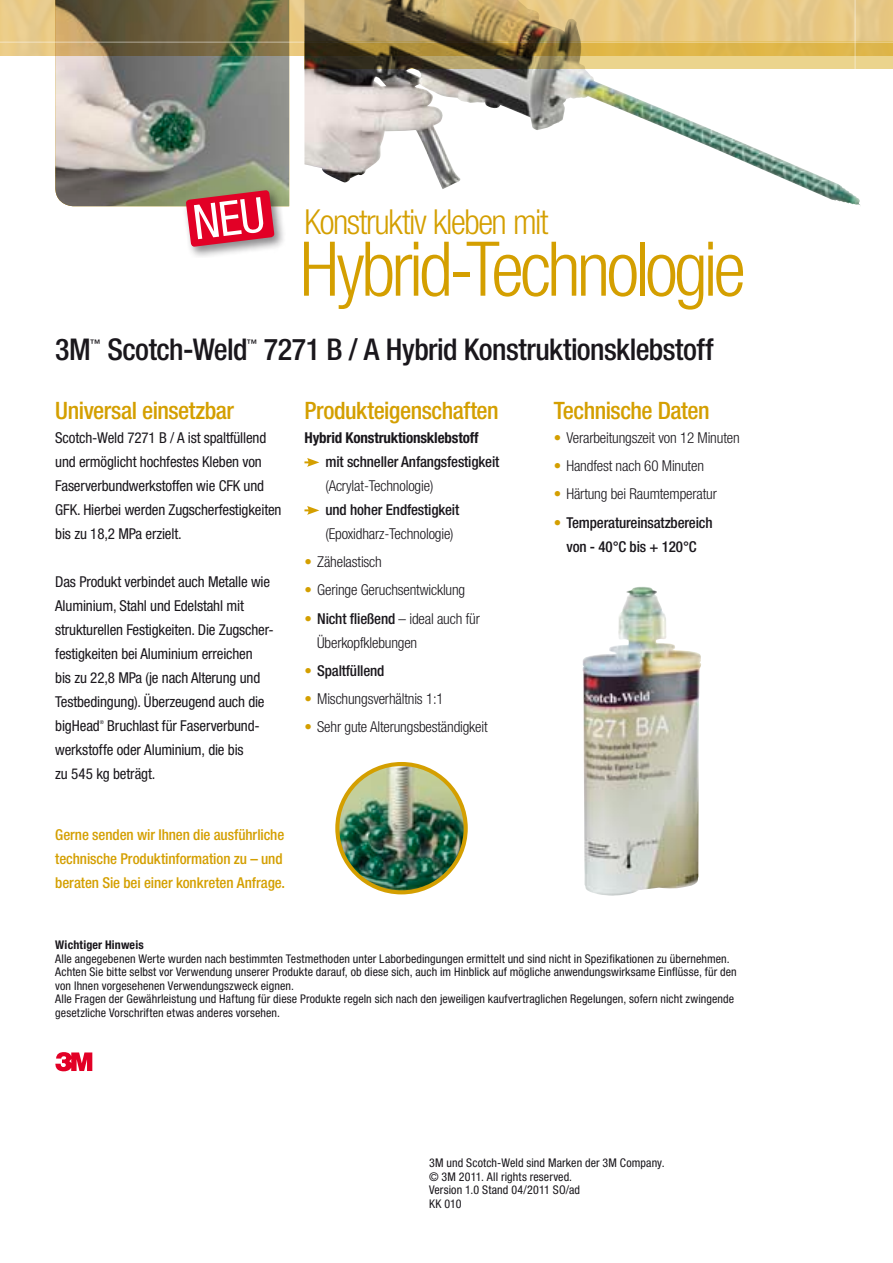
<style>
.page{position:relative;width:893px;height:1263px;background:#fff}
.page>*{position:absolute;margin:0;border:0;box-sizing:border-box;transform-origin:0 0}
.t1{font:300 condensed 75.6px "Helvetica Neue LT Pro";letter-spacing:-.05em;color:#d49f00}
.t2{font:300 condensed 34.5px "Helvetica Neue LT Pro";letter-spacing:-.04em;color:#d49f00}
.t3{font:500 condensed 30px "Helvetica Neue LT Pro";letter-spacing:-.02em;color:#1a171c}
.t4{font:500 condensed 24px "Helvetica Neue LT Pro";letter-spacing:-.02em;color:#d49f00}
.t5{font:condensed 15px/24px "Helvetica Neue LT Pro";letter-spacing:-.01em;color:#1a171c}
.t6{font:300 condensed 15px/24px "Helvetica Neue LT Pro";letter-spacing:-.01em;color:#1a171c}
.t7{font:500 condensed 15px/24px "Helvetica Neue LT Pro";letter-spacing:-.01em;color:#1a171c;text-align:center}
.t8{font:500 condensed 15px/24px "Helvetica Neue LT Pro";letter-spacing:-.005em;color:#d49f00}
.t9{font:700 condensed 15px "Helvetica Neue LT Pro";letter-spacing:-.01em;color:#1a171c}
.t10{font:condensed 12px/13.5px "Helvetica Neue LT Pro";letter-spacing:.005em;color:#1a171c}
.t11{font:700 condensed 12px "Helvetica Neue LT Pro";letter-spacing:.015em;color:#1a171c}
.t12{font:500 condensed 10.5px "Helvetica Neue LT Pro";color:#1a171c}
.t13{font:condensed 5.25px "Helvetica Neue LT Pro";color:#1a171c}
.s1{font-weight:700;color:#d49f00}
.s2{font-weight:500}
</style>
<div class="page">
<img style="left:0;top:0;width:893px;height:55px">
<svg style="left:573px;top:43px;width:320px;height:26px;background:#e3c36a"></svg>
<img style="left:55px;top:0;width:234px;height:206px">
<hr style="left:0;top:42px;width:893px;height:1px;background:#fff">
<hr style="left:855px;top:0;width:1px;height:190px;background:#fff">
<img style="left:304px;top:0;width:269px;height:189px">
<svg style="left:55px;top:1052px;width:37px;height:19px"></svg>
<div style="left:182px;top:186px;width:104px;height:72px;background:#1a171c;opacity:.5"></div>
<img style="left:582px;top:587px;width:119px;height:309px">
<img style="left:337px;top:764px;width:129px;height:128px;border-radius:64px">
<div style="left:335px;top:762px;width:133px;height:132px;border:4px solid #d49f00;border-radius:50%"></div>
<svg style="left:304px;top:458px;width:15px;height:9px"></svg>
<svg style="left:304px;top:506px;width:15px;height:9px"></svg>
<svg style="left:186px;top:190px;width:89px;height:57px;background:#d4253e"></svg>
<h2 class="t2" style="left:304px;top:202px;width:245px">Konstruktiv kleben mit</h2>
<h1 class="t1" style="left:300px;top:226px;width:447px">Hybrid-Technologie</h1>
<h3 class="t3" style="left:55px;top:332px;width:37px">3M</h3>
<p class="t12" style="left:90px;top:337px;width:12px">™</p>
<h3 class="t3" style="left:107px;top:332px;width:142px">Scotch-Weld</h3>
<p class="t12" style="left:247px;top:337px;width:12px">™</p>
<h3 class="t3" style="left:264px;top:332px;width:451px">7271 B / A Hybrid Konstruktionsklebstoff</h3>
<h3 class="t4" style="left:304px;top:396px;width:196px">Produkteigenschaften</h3>
<p class="t9" style="left:304px;top:428px;width:175px">Hybrid Konstruktionsklebstoff</p>
<p class="t7" style="left:325px;top:449px;width:175px">mit schneller Anfangsfestigkeit</p>
<p class="t6" style="left:325px;top:473px;width:109px">(Acrylat-Technologie)</p>
<p class="t7" style="left:325px;top:497px;width:135px">und hoher Endfestigkeit</p>
<p class="t6" style="left:325px;top:521px;width:130px">(Epoxidharz-Technologie)</p>
<p class="t6" style="left:304px;top:550px;width:79px"><span class="s1">•</span> Zähelastisch</p>
<p class="t6" style="left:304px;top:578px;width:162px"><span class="s1">•</span> Geringe Geruchsentwicklung</p>
<p class="t6" style="left:317px;top:606px;width:164px;text-indent:-13px"><span class="s1">•</span> <span class="s2">Nicht fließend</span> – ideal auch für<br>Überkopfklebungen</p>
<p class="t7" style="left:304px;top:658px;width:81px"><span class="s1">•</span> Spaltfüllend</p>
<p class="t6" style="left:304px;top:687px;width:141px"><span class="s1">•</span> Mischungsverhältnis 1:1</p>
<p class="t6" style="left:304px;top:715px;width:185px"><span class="s1">•</span> Sehr gute Alterungsbeständigkeit</p>
<h3 class="t4" style="left:55px;top:396px;width:180px">Universal einsetzbar</h3>
<p class="t5" style="left:55px;top:425px;width:228px">Scotch-Weld 7271 B / A ist spaltfüllend und ermöglicht hochfestes Kleben von Faserverbundwerkstoffen wie CFK und GFK. Hierbei werden Zugscherfestigkeiten bis zu 18,2 MPa erzielt.</p>
<p class="t5" style="left:55px;top:569px;width:218px">Das Produkt verbindet auch Metalle wie Aluminium, Stahl und Edelstahl mit strukturellen Festigkeiten. Die Zugscher&shy;festigkeiten bei Aluminium erreichen bis zu 22,8 MPa (je nach Alterung und Testbedingung). Überzeugend auch die bigHead</p>
<h3 class="t4" style="left:554px;top:396px;width:158px">Technische Daten</h3>
<p class="t6" style="left:554px;top:425px;width:187px"><span class="s1">•</span> Verarbeitungszeit von 12 Minuten</p>
<p class="t6" style="left:554px;top:454px;width:152px"><span class="s1">•</span> Handfest nach 60 Minuten</p>
<p class="t6" style="left:554px;top:482px;width:165px"><span class="s1">•</span> Härtung bei Raumtemperatur</p>
<p class="t7" style="left:554px;top:510px;width:160px"><span class="s1">•</span> Temperatureinsatzbereich von - 40°C bis + 120°C</p>
<p class="t5" style="left:55px;top:713px;width:204px;text-indent:52px">Bruchlast für Faserverbund&shy;werkstoffe oder Aluminium, die bis zu 545 kg beträgt.</p>
<p class="t13" style="left:100px;top:719px;width:6px">®</p>
<p class="t8" style="left:55px;top:823px;width:231px">Gerne senden wir Ihnen die ausführliche technische Produktinformation zu – und beraten Sie bei einer konkreten Anfrage.</p>
<p class="t11" style="left:55px;top:938px;width:90px">Wichtiger Hinweis</p>
<p class="t10" style="left:55px;top:952px;width:683px">Alle angegebenen Werte wurden nach bestimmten Testmethoden unter Laborbedingungen ermittelt und sind nicht in Spezifikationen zu übernehmen.<br>Achten Sie bitte selbst vor Verwendung unserer Produkte darauf, ob diese sich, auch im Hinblick auf mögliche anwendungswirksame Einflüsse, für den von Ihnen vorgesehenen Verwendungszweck eignen.<br>Alle Fragen der Gewährleistung und Haftung für diese Produkte regeln sich nach den jeweiligen kaufvertraglichen Regelungen, sofern nicht zwingende gesetzliche Vorschriften etwas anderes vorsehen.</p>
<p class="t10" style="left:429px;top:1156px;width:237px">3M und Scotch-Weld sind Marken der 3M Company. © 3M 2011. All rights reserved.<br>Version 1.0 Stand 04/2011 SO/ad<br>KK 010</p>
</div>
